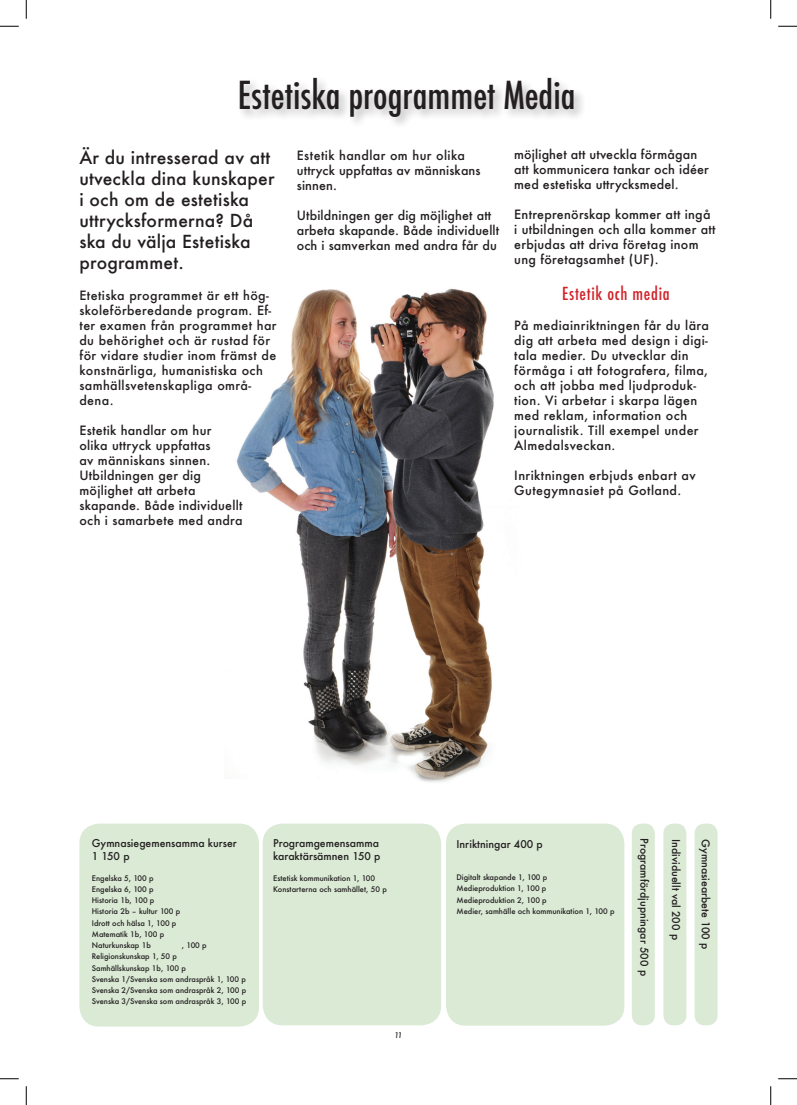
<style>
.page{position:relative;width:797px;height:1105px;background:#fff}
.page>*{position:absolute;margin:0;border:0;box-sizing:border-box;transform-origin:0 0}
.t1{font:500 condensed 37.5px "Futura";color:#231f20}
.t2{font:500 17.5px/21px "Futura";letter-spacing:.01em;color:#231f20}
.t3{font:500 condensed 17.5px "Futura";letter-spacing:.04em;color:#d1232a}
.t4{font:500 12.5px/15px "Futura";letter-spacing:.03em;color:#231f20}
.t5{font:500 12.5px/15px "Futura";letter-spacing:.01em;color:#231f20}
.t6{font:500 10.5px/12.6px "Futura";color:#231f20}
.t7{font:500 7.5px/11.2px "Futura";color:#231f20}
.t8{font:italic 500 7.5px "Futura";color:#231f20}
</style>
<div class="page">
<img style="left:236px;top:288px;width:258px;height:495px">
<div style="left:237px;top:76px;width:349px;height:53px;background:#231f20;opacity:.3"></div>
<div style="left:694px;top:823px;width:23px;height:202px;background:#daead5;border-radius:10px"></div>
<div style="left:663px;top:823px;width:23px;height:202px;background:#daead5;border-radius:10px"></div>
<div style="left:632px;top:823px;width:22px;height:202px;background:#daead5;border-radius:10px"></div>
<div style="left:446px;top:823px;width:178px;height:203px;background:#daead5;border-radius:20px"></div>
<div style="left:263px;top:823px;width:178px;height:202px;background:#daead5;border-radius:20px"></div>
<div style="left:79px;top:823px;width:180px;height:203px;background:#daead5;border-radius:20px"></div>
<svg style="left:0;top:25px;width:19px;height:2px"></svg>
<svg style="left:778px;top:25px;width:19px;height:2px"></svg>
<svg style="left:0;top:1078px;width:19px;height:1px"></svg>
<svg style="left:778px;top:1078px;width:19px;height:1px"></svg>
<svg style="left:25px;top:0;width:2px;height:19px"></svg>
<svg style="left:25px;top:1086px;width:2px;height:19px"></svg>
<svg style="left:770px;top:0;width:1px;height:19px"></svg>
<svg style="left:770px;top:1086px;width:1px;height:19px"></svg>
<h1 class="t1" style="left:238px;top:72px;width:339px">Estetiska programmet Media</h1>
<p class="t5" style="left:297px;top:147px;width:185px">Estetik handlar om hur olika uttryck uppfattas av människans sinnen.</p>
<p class="t5" style="left:297px;top:207px;width:204px">Utbildningen ger dig möjlighet att arbeta skapande. Både individuellt och i samverkan med andra får du</p>
<h2 class="t2" style="left:79px;top:146px;width:197px">Är du intresserad av att utveckla dina kunskaper i och om de estetiska uttrycksformerna? Då ska du välja Estetiska programmet.</h2>
<p class="t4" style="left:79px;top:288px;width:199px">Etetiska programmet är ett hög&shy;skoleförberedande program. Ef&shy;ter examen från programmet har du behörighet och är rustad för för vidare studier inom främst de konstnärliga, humanistiska och samhällsvetenskapliga områ&shy;dena.</p>
<p class="t4" style="left:79px;top:423px;width:165px">Estetik handlar om hur olika uttryck uppfattas<br>av människans sinnen.<br>Utbildningen ger dig möjlighet att arbeta skapande. Både individuellt och i samarbete med andra</p>
<p class="t5" style="left:514px;top:147px;width:196px">möjlighet att utveckla förmågan att kommunicera tankar och idéer med estetiska uttrycksmedel.</p>
<p class="t4" style="left:514px;top:207px;width:203px">Entreprenörskap kommer att ingå i utbildningen och alla kommer att erbjudas att driva företag inom ung företagsamhet (UF).</p>
<h2 class="t3" style="left:562px;top:283px;width:109px">Estetik och media</h2>
<p class="t4" style="left:514px;top:318px;width:196px">På mediainriktningen får du lära dig att arbeta med design i digi&shy;tala medier. Du utvecklar din förmåga i att fotografera, filma, och att jobba med ljudproduk&shy;tion. Vi arbetar i skarpa lägen med reklam, information och journalistik. Till exempel under<br>Almedalsveckan.</p>
<p class="t4" style="left:514px;top:468px;width:183px">Inriktningen erbjuds enbart av<br>Gutegymnasiet på Gotland.</p>
<p class="t6" style="left:92px;top:837px;width:146px">Gymnasiegemensamma kurser<br>1 150 p</p>
<p class="t7" style="left:92px;top:872px;width:90px">Engelska 5, 100 p<br>Engelska 6, 100 p<br>Historia 1b, 100 p<br>Historia 2b – kultur 100 p<br>Idrott och hälsa 1, 100 p<br>Matematik 1b, 100 p<br>Naturkunskap 1b</p>
<p class="t7" style="left:182px;top:940px;width:26px">, 100 p</p>
<p class="t7" style="left:92px;top:951px;width:156px">Religionskunskap 1, 50 p<br>Samhällskunskap 1b, 100 p<br>Svenska 1/Svenska som andraspråk 1, 100 p Svenska 2/Svenska som andraspråk 2, 100 p Svenska 3/Svenska som andraspråk 3, 100 p</p>
<p class="t6" style="left:273px;top:837px;width:109px">Programgemensamma karaktärsämnen 150 p</p>
<p class="t7" style="left:273px;top:872px;width:115px">Estetisk kommunikation 1, 100<br>Konstarterna och samhället, 50 p</p>
<p class="t8" style="left:394px;top:1030px;width:10px">11</p>
<p class="t6" style="left:456px;top:838px;width:88px">Inriktningar 400 p</p>
<p class="t7" style="left:456px;top:872px;width:160px">Digitalt skapande 1, 100 p<br>Medieproduktion 1, 100 p<br>Medieproduktion 2, 100 p<br>Medier, samhälle och kommunikation 1, 100 p</p>
<p class="t6" style="left:651px;top:838px;width:139px;rotate:90deg">Programfördjupningar 500 p</p>
<p class="t6" style="left:682px;top:839px;width:102px;rotate:90deg">Individuellt val 200 p</p>
<p class="t6" style="left:712px;top:839px;width:112px;rotate:90deg">Gymnasiearbete 100 p</p>
</div>
